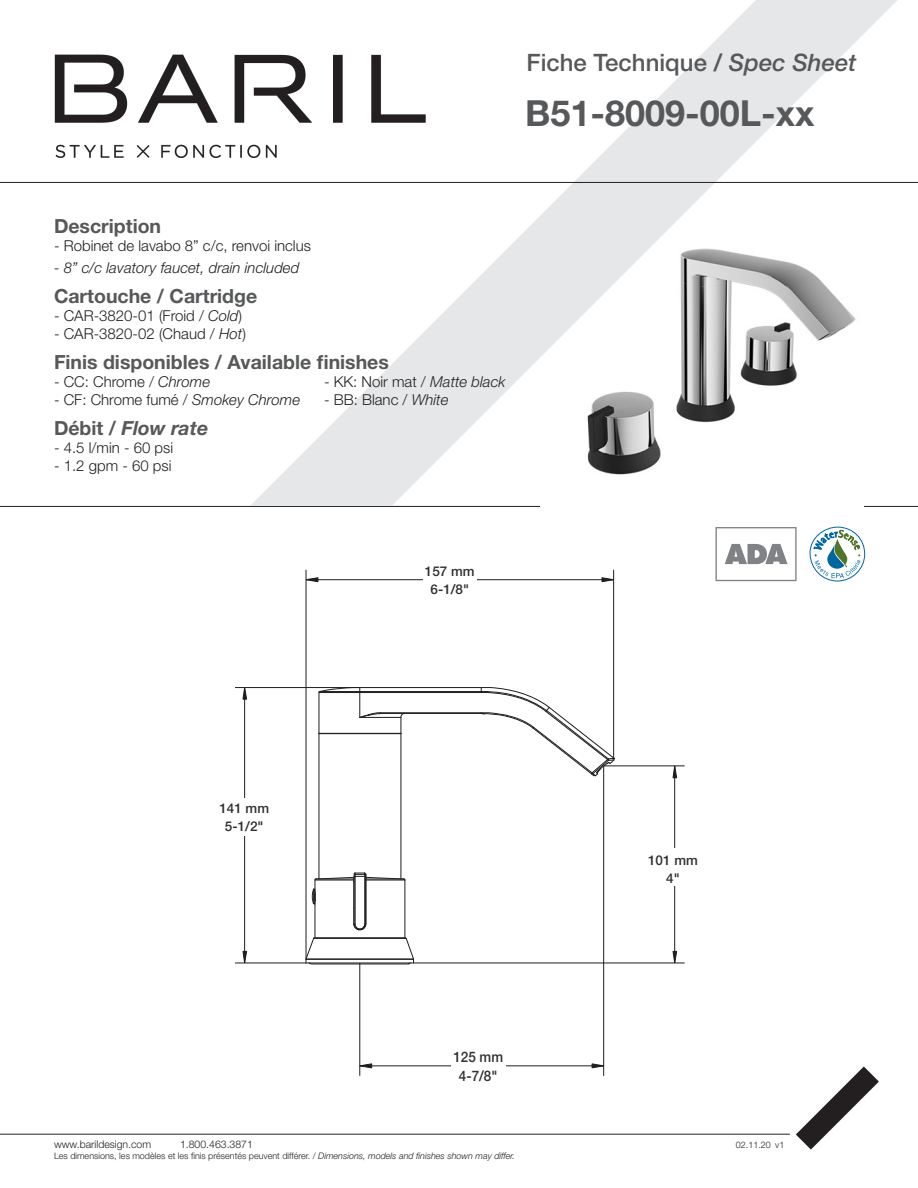
<style>
.page{position:relative;width:918px;height:1188px;background:#fff}
.page>*{position:absolute;margin:0;border:0;box-sizing:border-box;transform-origin:0 0}
.t1{font:700 36px "Helvetica Neue LT Std";color:#57585a}
.t2{font:500 24px "Helvetica Neue LT Std";color:#57585a}
.t3{font:700 19.5px "Helvetica Neue LT Std";color:#57585a}
.t4{font:italic 700 19.5px "Helvetica Neue LT Std";color:#57585a}
.t5{font:300 15px "Helvetica Neue LT Std";color:#231f20}
.t6{font:italic 300 15px "Helvetica Neue LT Std";color:#231f20}
.t7{font:500 14.55px/18.3px "Helvetica Neue LT Std";color:#312f30;text-align:center;scale:.93 1}
.t8{font:500 13.5px/18.3px "Helvetica Neue LT Std";color:#312f30;text-align:center}
.t9{font:300 10.5px "Helvetica Neue LT Std";color:#231f20}
.t10{font:300 9px "Helvetica Neue LT Std";color:#231f20}
.s1{font-style:italic}
.s2{font-style:normal}
</style>
<div class="page">
<hr style="left:0;top:506px;width:918px;height:1px;background:#231f20">
<hr style="left:0;top:1134px;width:790px;height:1px;background:#231f20">
<svg style="left:796px;top:1066px;width:83px;height:84px"></svg>
<img style="left:54px;top:54px;width:196px;height:104px">
<svg style="left:250px;top:0;width:648px;height:506px"></svg>
<hr style="left:0;top:182px;width:918px;height:1px;background:#231f20">
<svg style="left:673px;top:951px;width:4px;height:12px"></svg>
<svg style="left:673px;top:767px;width:4px;height:11px"></svg>
<svg style="left:307px;top:577px;width:11px;height:5px"></svg>
<svg style="left:602px;top:577px;width:11px;height:5px"></svg>
<svg style="left:243px;top:951px;width:4px;height:12px"></svg>
<svg style="left:243px;top:688px;width:4px;height:11px"></svg>
<svg style="left:592px;top:1063px;width:11px;height:5px"></svg>
<svg style="left:359px;top:1063px;width:13px;height:5px"></svg>
<hr style="left:244px;top:688px;width:1px;height:275px;background:#201d1d">
<hr style="left:306px;top:570px;width:1px;height:389px;background:#201d1d">
<hr style="left:360px;top:963px;width:1px;height:113px;background:#201d1d">
<hr style="left:360px;top:1066px;width:244px;height:1px;background:#201d1d">
<hr style="left:603px;top:766px;width:1px;height:310px;background:#201d1d">
<hr style="left:613px;top:570px;width:1px;height:189px;background:#201d1d">
<hr style="left:235px;top:963px;width:71px;height:1px;background:#201d1d">
<hr style="left:414px;top:963px;width:271px;height:1px;background:#201d1d">
<hr style="left:674px;top:766px;width:1px;height:197px;background:#201d1d">
<hr style="left:604px;top:766px;width:81px;height:1px;background:#201d1d">
<hr style="left:235px;top:687px;width:125px;height:1px;background:#201d1d">
<hr style="left:306px;top:579px;width:308px;height:1px;background:#201d1d">
<hr style="left:315px;top:903px;width:1px;height:35px;background:#201d1d">
<hr style="left:319px;top:693px;width:1px;height:40px;background:#201d1d">
<hr style="left:319px;top:734px;width:1px;height:145px;background:#201d1d">
<hr style="left:355px;top:876px;width:1px;height:48px;background:#201d1d">
<hr style="left:354px;top:878px;width:1px;height:46px;background:#201d1d">
<hr style="left:364px;top:876px;width:1px;height:48px;background:#201d1d">
<hr style="left:365px;top:875px;width:1px;height:49px;background:#201d1d">
<hr style="left:401px;top:734px;width:1px;height:145px;background:#201d1d">
<hr style="left:405px;top:880px;width:1px;height:58px;background:#201d1d">
<hr style="left:311px;top:964px;width:98px;height:1px;background:#201d1d">
<hr style="left:306px;top:963px;width:108px;height:1px;background:#201d1d">
<hr style="left:306px;top:959px;width:108px;height:1px;background:#201d1d">
<hr style="left:314px;top:938px;width:92px;height:1px;background:#201d1d">
<hr style="left:315px;top:937px;width:90px;height:1px;background:#201d1d">
<hr style="left:319px;top:733px;width:82px;height:1px;background:#201d1d">
<hr style="left:360px;top:717px;width:41px;height:1px;background:#201d1d">
<hr style="left:380px;top:713px;width:101px;height:1px;background:#201d1d">
<hr style="left:319px;top:692px;width:162px;height:1px;background:#201d1d">
<hr style="left:320px;top:691px;width:161px;height:1px;background:#201d1d">
<hr style="left:360px;top:687px;width:121px;height:1px;background:#201d1d">
<svg style="left:305px;top:937px;width:10px;height:27px"></svg>
<svg style="left:353px;top:923px;width:13px;height:8px"></svg>
<svg style="left:404px;top:937px;width:10px;height:27px"></svg>
<svg style="left:400px;top:714px;width:4px;height:20px"></svg>
<svg style="left:312px;top:873px;width:93px;height:36px"></svg>
<svg style="left:318px;top:687px;width:63px;height:31px"></svg>
<svg style="left:481px;top:687px;width:134px;height:90px"></svg>
<div style="left:217px;top:799px;width:56px;height:37px;background:#fff"></div>
<div style="left:451px;top:1048px;width:55px;height:36px;background:#fff"></div>
<div style="left:644px;top:849px;width:59px;height:37px;background:#fff"></div>
<div style="left:423px;top:563px;width:53px;height:33px;background:#fff"></div>
<svg style="left:809px;top:527px;width:56px;height:54px"></svg>
<svg style="left:716px;top:527px;width:81px;height:54px"></svg>
<p class="t2" style="left:526px;top:48px;width:331px">Fiche Technique / <span class="s1">Spec Sheet</span></p>
<p class="t1" style="left:525px;top:91px;width:291px">B51-8009-00L-xx</p>
<p class="t3" style="left:54px;top:214px;width:109px">Description</p>
<p class="t5" style="left:54px;top:236px;width:259px">- Robinet de lavabo 8” c/c, renvoi inclus</p>
<p class="t6" style="left:54px;top:259px;width:247px">- 8” c/c lavatory faucet, drain included</p>
<p class="t3" style="left:54px;top:284px;width:205px">Cartouche / Cartridge</p>
<p class="t5" style="left:54px;top:307px;width:190px">- CAR-3820-01 (Froid / <span class="s1">Cold</span>)</p>
<p class="t5" style="left:54px;top:325px;width:194px">- CAR-3820-02 (Chaud / <span class="s1">Hot</span>)</p>
<p class="t3" style="left:54px;top:350px;width:336px">Finis disponibles / Available finishes</p>
<p class="t5" style="left:54px;top:373px;width:158px">- CC: Chrome / <span class="s1">Chrome</span></p>
<p class="t5" style="left:324px;top:373px;width:183px">- KK: Noir mat / <span class="s1">Matte black</span></p>
<p class="t5" style="left:54px;top:391px;width:248px">- CF: Chrome fumé / <span class="s1">Smokey Chrome</span></p>
<p class="t5" style="left:324px;top:391px;width:126px">- BB: Blanc / <span class="s1">White</span></p>
<p class="t4" style="left:54px;top:416px;width:156px"><span class="s2">Débit /</span> Flow rate</p>
<p class="t5" style="left:54px;top:439px;width:121px">- 4.5 l/min - 60 psi</p>
<p class="t5" style="left:54px;top:457px;width:119px">- 1.2 gpm - 60 psi</p>
<p class="t8" style="left:425px;top:562px;width:51px">157 mm<br>6-1/8"</p>
<p class="t8" style="left:219px;top:799px;width:51px">141 mm<br>5-1/2"</p>
<p class="t7" style="left:453px;top:1048px;width:55px">125 mm<br>4-7/8"</p>
<p class="t8" style="left:648px;top:850px;width:51px">101 mm<br>4"</p>
<p class="t9" style="left:54px;top:1138px;width:99px">www.barildesign.com</p>
<p class="t9" style="left:180px;top:1138px;width:74px">1.800.463.3871</p>
<p class="t10" style="left:736px;top:1139px;width:37px">02.11.20</p>
<p class="t10" style="left:54px;top:1150px;width:463px">Les dimensions, les modèles et les finis présentés peuvent différer. / <span class="s1">Dimensions, models and finishes shown may differ.</span></p>
<p class="t10" style="left:775px;top:1140px;width:11px">v1</p>
</div>
